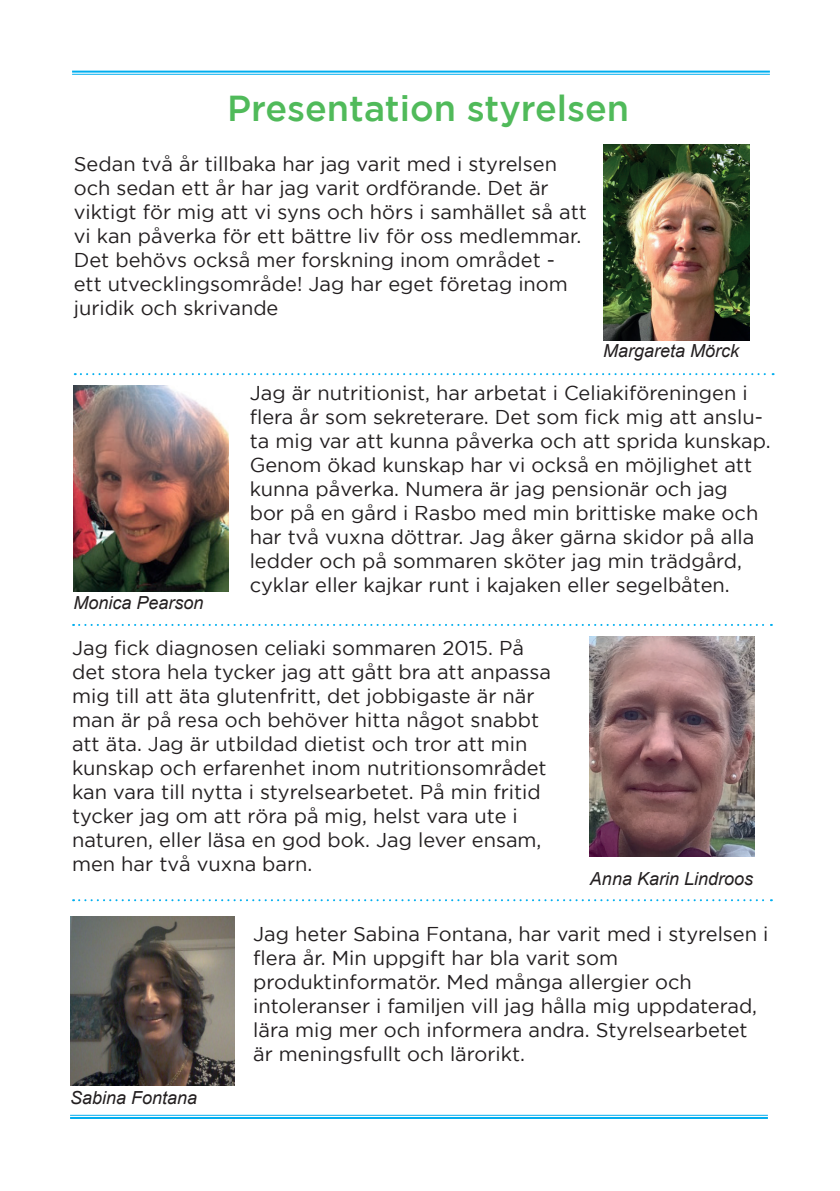
<style>
.page{position:relative;width:840px;height:1191px;background:#fff}
.page>*{position:absolute;margin:0;border:0;box-sizing:border-box;transform-origin:0 0}
.t1{font:500 36px "Gotham";color:#50ba5a}
.t2{font:20px/24px "Gotham";color:#231f20}
.t3{font:italic 18px "Arial";color:#231f20}
</style>
<div class="page">
<img style="left:603px;top:145px;width:145px;height:195px">
<hr style="left:72px;top:71px;width:697px;height:2px;background:#00aeef">
<hr style="left:72px;top:74px;width:697px;height:1px;background:#00aeef">
<img style="left:73px;top:385px;width:155px;height:207px">
<svg style="left:75px;top:373px;width:698px;height:2px"></svg>
<svg style="left:73px;top:624px;width:698px;height:2px"></svg>
<img style="left:589px;top:637px;width:165px;height:219px">
<hr style="left:70px;top:1115px;width:697px;height:1px;background:#00aeef">
<hr style="left:70px;top:1117px;width:697px;height:2px;background:#00aeef">
<img style="left:70px;top:917px;width:165px;height:168px">
<svg style="left:73px;top:899px;width:698px;height:2px"></svg>
<h1 class="t1" style="left:227px;top:88px;width:403px">Presentation styrelsen</h1>
<p class="t2" style="left:74px;top:151px;width:514px">Sedan två år tillbaka har jag varit med i styrelsen och sedan ett år har jag varit ordförande. Det är viktigt för mig att vi syns och hörs i samhället så att vi kan påverka för ett bättre liv för oss medlemmar.<br>Det behövs också mer forskning inom området - ett utvecklingsområde! Jag har eget företag inom juridik och skrivande</p>
<p class="t3" style="left:602px;top:339px;width:138px">Margareta Mörck</p>
<p class="t2" style="left:249px;top:380px;width:522px">Jag är nutritionist, har arbetat i Celiakiföreningen i flera år som sekreterare. Det som fick mig att anslu&shy;ta mig var att kunna påverka och att sprida kunskap.<br>Genom ökad kunskap har vi också en möjlighet att kunna påverka. Numera är jag pensionär och jag<br>bor på en gård i Rasbo med min brittiske make och har två vuxna döttrar. Jag åker gärna skidor på alla ledder och på sommaren sköter jag min trädgård, cyklar eller kajkar runt i kajaken eller segelbåten.</p>
<p class="t3" style="left:73px;top:591px;width:132px">Monica Pearson</p>
<p class="t2" style="left:72px;top:636px;width:480px">Jag fick diagnosen celiaki sommaren 2015. På det stora hela tycker jag att gått bra att anpassa mig till att äta glutenfritt, det jobbigaste är när man är på resa och behöver hitta något snabbt att äta. Jag är utbildad dietist och tror att min kunskap och erfarenhet inom nutritionsområdet kan vara till nytta i styrelsearbetet. På min fritid tycker jag om att röra på mig, helst vara ute i naturen, eller läsa en god bok. Jag lever ensam, men har två vuxna barn.</p>
<p class="t3" style="left:589px;top:867px;width:165px">Anna Karin Lindroos</p>
<p class="t3" style="left:70px;top:1086px;width:129px">Sabina Fontana</p>
<p class="t2" style="left:253px;top:921px;width:516px">Jag heter Sabina Fontana, har varit med i styrelsen i flera år. Min uppgift har bla varit som produktinformatör. Med många allergier och intoleranser i familjen vill jag hålla mig uppdaterad, lära mig mer och informera andra. Styrelsearbetet är meningsfullt och lärorikt.</p>
</div>
